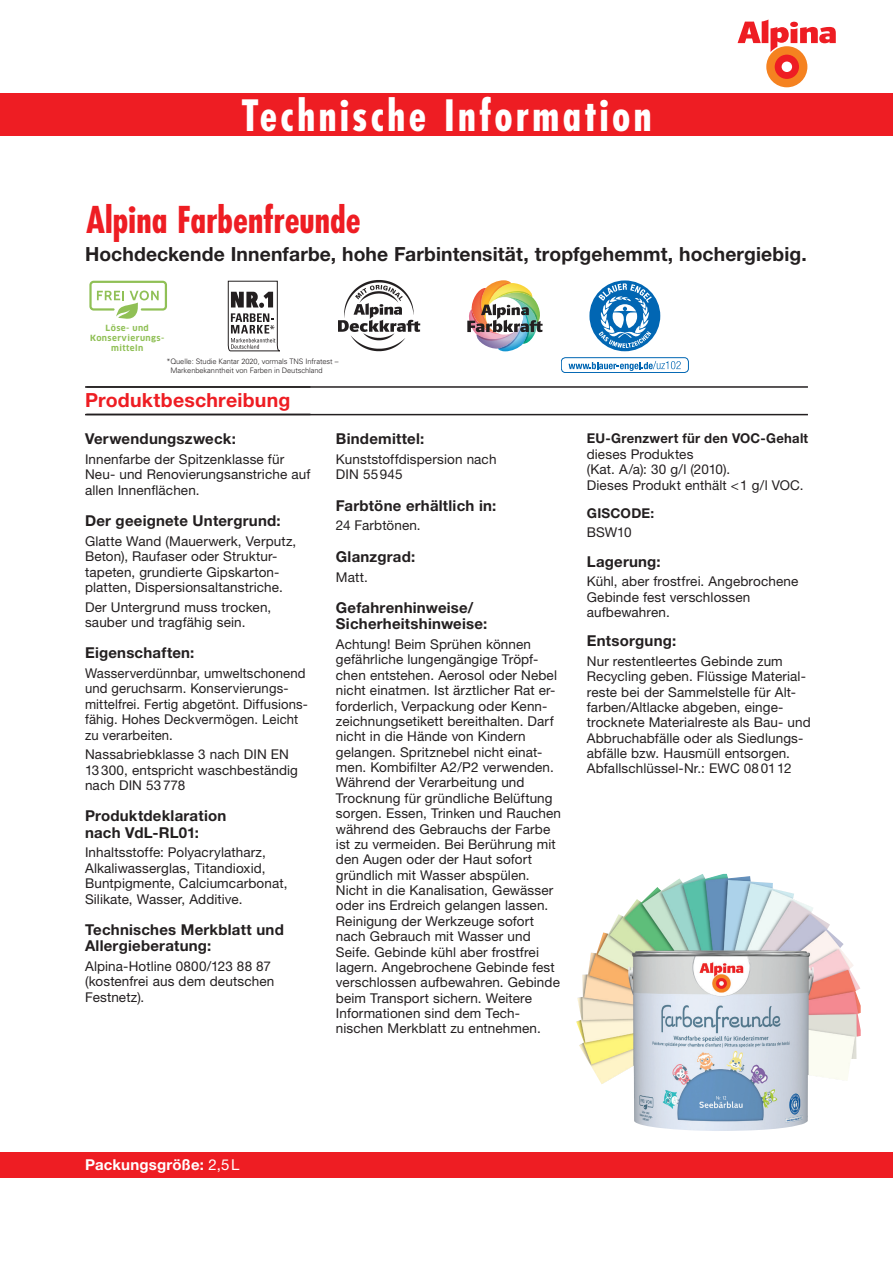
<style>
.page{position:relative;width:893px;height:1263px;background:#fff}
.page>*{position:absolute;margin:0;border:0;box-sizing:border-box;transform-origin:0 0}
.t1{font:700 condensed 42px "Futura LT";letter-spacing:.075em;color:#fff}
.t2{font:700 condensed 36px "Futura LT";color:#ee1d23}
.t3{font:700 19.5px "Helvetica Neue LT Std";letter-spacing:.005em;color:#231f20}
.t4{font:700 19.5px "Helvetica Neue LT Std";letter-spacing:.01em;color:#ee1d23}
.t5{font:700 15px/16.5px "Helvetica Neue LT Std";letter-spacing:.015em;color:#231f20}
.t6{font:700 15px/16.5px "Helvetica Neue LT";letter-spacing:.015em;color:#231f20}
.t7{font:700 15px "Helvetica Neue LT Std";letter-spacing:.01em;color:#fff}
.t8{font:13.5px/15.5px "Helvetica Neue LT Std";letter-spacing:.01em;color:#231f20}
.t9{font:13.5px/15.5px "Helvetica Neue LT";letter-spacing:.01em;color:#231f20}
.t10{font:700 13.5px "Helvetica Neue LT Std";letter-spacing:.02em;color:#231f20}
.t11{font:700 8.25px/10.1px "Clan Pro";letter-spacing:.05em;color:#90c056;text-align:center}
.t12{font:300 7.5px/9px "Univers";letter-spacing:-.01em;color:#231f20}
.s1{font-weight:400}
</style>
<div class="page">
<div style="left:0;top:1152px;width:893px;height:26px;background:#ee1d23"></div>
<div style="left:0;top:94px;width:893px;height:42px;background:#ee1d23"></div>
<div style="left:766px;top:46px;width:41px;height:41px;background:#f58220;border-radius:50%"></div>
<div style="left:775px;top:55px;width:24px;height:24px;background:#ee1d23;border-radius:50%"></div>
<div style="left:782px;top:62px;width:10px;height:10px;background:#fff;border-radius:50%"></div>
<svg style="left:738px;top:19px;width:98px;height:33px"></svg>
<hr style="left:85px;top:414px;width:723px;height:1px;background:#231f20">
<hr style="left:85px;top:386px;width:723px;height:2px;background:#231f20">
<img style="left:467px;top:280px;width:76px;height:71px">
<img style="left:338px;top:280px;width:83px;height:72px">
<svg style="left:89px;top:281px;width:78px;height:38px"></svg>
<svg style="left:589px;top:280px;width:71px;height:71px"></svg>
<div style="left:561px;top:357px;width:128px;height:16px;border:1px solid #0166b3;border-radius:4px"></div>
<svg style="left:569px;top:361px;width:112px;height:10px"></svg>
<svg style="left:228px;top:281px;width:52px;height:70px"></svg>
<img style="left:576px;top:874px;width:285px;height:257px">
<h1 class="t1" style="left:241px;top:90px;width:412px">Technische Information</h1>
<h2 class="t2" style="left:86px;top:197px;width:276px">Alpina Farbenfreunde</h2>
<h3 class="t3" style="left:85px;top:242px;width:723px">Hochdeckende Innenfarbe, hohe Farbintensität, tropfgehemmt, hochergiebig.</h3>
<p class="t11" style="left:90px;top:323px;width:76px">Löse- und<br>Konservierungs&shy;mitteln</p>
<p class="t12" style="left:170px;top:357px;width:169px;text-indent:-4px">*Quelle: Studie Kantar 2020, vormals TNS Infratest –<br>Markenbekanntheit von Farben in Deutschland</p>
<h3 class="t4" style="left:85px;top:388px;width:207px">Produktbeschreibung</h3>
<p class="t5" style="left:85px;top:430px;width:152px">Verwendungszweck:</p>
<p class="t8" style="left:85px;top:451px;width:227px">Innenfarbe der Spitzenklasse für<br>Neu- und Renovierungsanstriche auf allen Innenflächen.</p>
<p class="t5" style="left:85px;top:512px;width:197px">Der geeignete Untergrund:</p>
<p class="t8" style="left:85px;top:533px;width:213px">Glatte Wand (Mauerwerk, Verputz, Beton), Raufaser oder Struktur&shy;tapeten, grundierte Gipskarton&shy;platten, Dispersionsaltanstriche.</p>
<p class="t8" style="left:85px;top:599px;width:188px">Der Untergrund muss trocken, sauber und tragfähig sein.</p>
<p class="t5" style="left:85px;top:644px;width:111px">Eigenschaften:</p>
<p class="t8" style="left:85px;top:665px;width:223px">Wasserverdünnbar, umweltschonend und geruchsarm. Konservierungs&shy;mittelfrei. Fertig abgetönt. Diffusions&shy;fähig. Hohes Deckvermögen. Leicht zu verarbeiten.</p>
<p class="t8" style="left:85px;top:746px;width:214px">Nassabriebklasse 3 nach DIN EN<br>13300, entspricht waschbeständig nach DIN 53778</p>
<p class="t5" style="left:85px;top:807px;width:143px">Produktdeklaration nach VdL-RL01:</p>
<p class="t8" style="left:85px;top:845px;width:204px">Inhaltsstoffe: Polyacrylatharz, Alkaliwasserglas, Titandioxid, Buntpigmente, Calciumcarbonat, Silikate, Wasser, Additive.</p>
<p class="t6" style="left:85px;top:921px;width:200px">Technisches Merkblatt und<br>Allergieberatung:</p>
<p class="t9" style="left:85px;top:958px;width:191px">Alpina-Hotline 0800/123 88 87 (kostenfrei aus dem deutschen<br>Festnetz).</p>
<p class="t5" style="left:336px;top:430px;width:90px">Bindemittel:</p>
<p class="t8" style="left:336px;top:451px;width:162px">Kunststoffdispersion nach<br>DIN 55945</p>
<p class="t5" style="left:336px;top:497px;width:162px">Farbtöne erhältlich in:</p>
<p class="t8" style="left:336px;top:518px;width:86px">24 Farbtönen.</p>
<p class="t5" style="left:336px;top:548px;width:81px">Glanzgrad:</p>
<p class="t8" style="left:336px;top:569px;width:33px">Matt.</p>
<p class="t5" style="left:336px;top:599px;width:153px">Gefahrenhinweise/<br>Sicherheitshinweise:</p>
<p class="t8" style="left:336px;top:636px;width:227px">Achtung! Beim Sprühen können gefährliche lungengängige Tröpf&shy;chen entstehen. Aerosol oder Nebel nicht einatmen. Ist ärztlicher Rat er&shy;forderlich, Verpackung oder Kenn&shy;zeichnungsetikett bereithalten. Darf nicht in die Hände von Kindern gelangen. Spritznebel nicht einat&shy;men. Kombifilter A2/P2 verwenden.<br>Während der Verarbeitung und Trocknung für gründliche Belüftung sorgen. Essen, Trinken und Rauchen während des Gebrauchs der Farbe ist zu vermeiden. Bei Berührung mit den Augen oder der Haut sofort gründlich mit Wasser abspülen.<br>Nicht in die Kanalisation, Gewässer oder ins Erdreich gelangen lassen.<br>Reinigung der Werkzeuge sofort nach Gebrauch mit Wasser und Seife. Gebinde kühl aber frostfrei lagern. Angebrochene Gebinde fest verschlossen aufbewahren. Gebinde beim Transport sichern. Weitere Informationen sind dem Tech&shy;nischen Merkblatt zu entnehmen.</p>
<p class="t10" style="left:587px;top:430px;width:223px">EU-Grenzwert für den VOC-Gehalt</p>
<p class="t8" style="left:587px;top:446px;width:218px">dieses Produktes<br>(Kat. A/a): 30 g/l (2010).<br>Dieses Produkt enthält &lt;1 g/l VOC.</p>
<p class="t10" style="left:587px;top:504px;width:69px">GISCODE:</p>
<p class="t8" style="left:587px;top:525px;width:46px">BSW10</p>
<p class="t5" style="left:587px;top:553px;width:75px">Lagerung:</p>
<p class="t8" style="left:587px;top:573px;width:213px">Kühl, aber frostfrei. Angebrochene<br>Gebinde fest verschlossen aufbewahren.</p>
<p class="t5" style="left:587px;top:632px;width:91px">Entsorgung:</p>
<p class="t8" style="left:587px;top:653px;width:225px">Nur restentleertes Gebinde zum Recycling geben. Flüssige Material&shy;reste bei der Sammelstelle für Alt&shy;farben/Altlacke abgeben, einge&shy;trocknete Materialreste als Bau- und Abbruchabfälle oder als Siedlungs&shy;abfälle bzw. Hausmüll entsorgen.<br>Abfallschlüssel-Nr.: EWC 080112</p>
<p class="t7" style="left:85px;top:1155px;width:156px">Packungsgröße: <span class="s1">2,5L</span></p>
</div>
